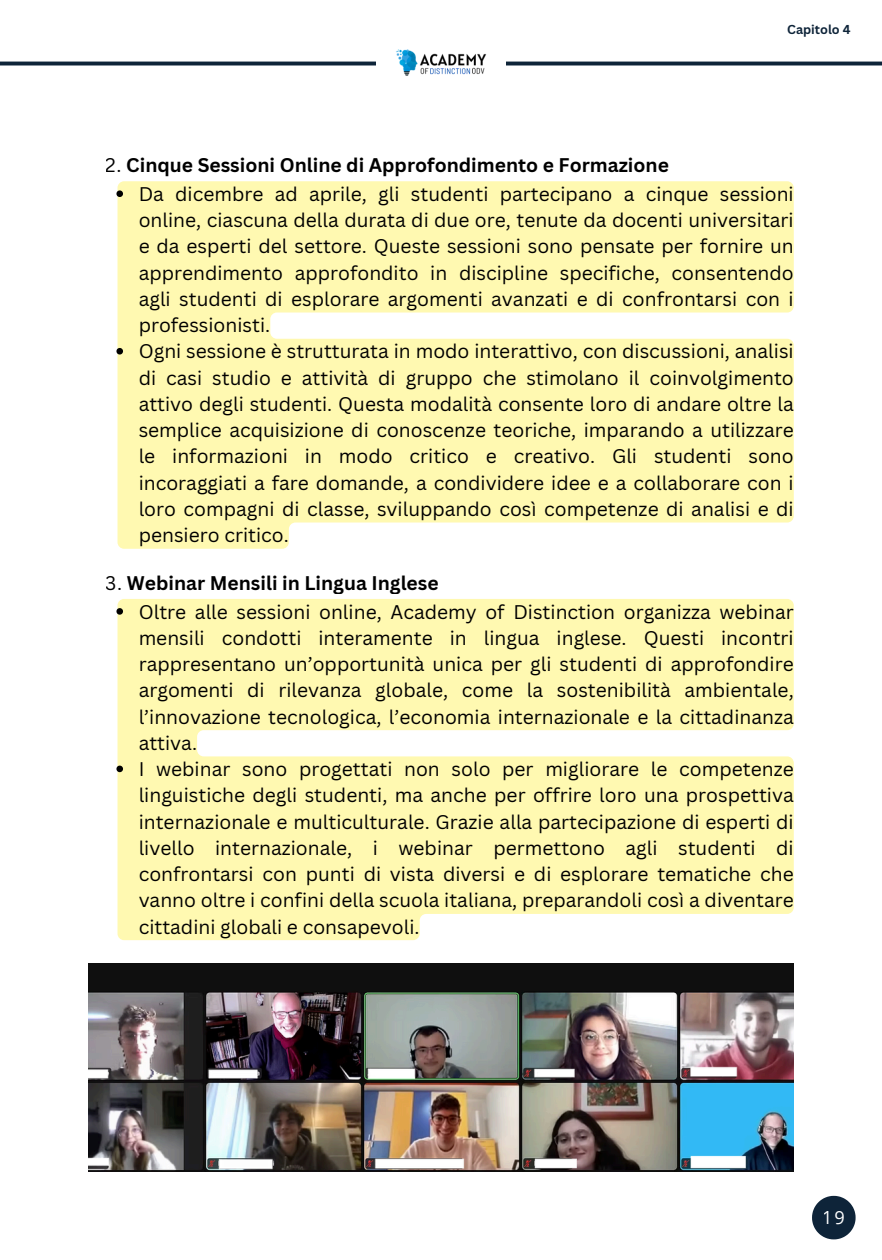
<style>
.page{position:relative;width:882px;height:1260px;background:#fff}
.page>*{position:absolute;margin:0;border:0;box-sizing:border-box;transform-origin:0 0}
.t1{font:19.25px/26.2px "Canva Sans";color:#000}
.t2{font:18.03px "Open Sans";color:#fff}
.t3{font:700 12.6px "Canva Sans";color:#0e2439}
.s1{font-weight:700}
</style>
<div class="page">
<hr style="left:0;top:62px;width:882px;height:3px;background:#0e2439">
<div style="left:376px;top:36px;width:130px;height:51px;background:#fff"></div>
<svg style="left:812px;top:1196px;width:43px;height:43px"></svg>
<img style="left:396px;top:49px;width:90px;height:27px">
<img style="left:88px;top:963px;width:706px;height:209px">
<svg style="left:118px;top:599px;width:676px;height:341px;background:#fff9b9"></svg>
<svg style="left:116px;top:608px;width:7px;height:7px"></svg>
<svg style="left:116px;top:766px;width:7px;height:6px"></svg>
<svg style="left:118px;top:181px;width:676px;height:368px;background:#fff9b9"></svg>
<svg style="left:116px;top:190px;width:7px;height:7px"></svg>
<svg style="left:116px;top:348px;width:7px;height:7px"></svg>
<p class="t3" style="left:787px;top:21px;width:65px">Capitolo 4</p>
<p class="t1" style="left:139px;top:150px;width:657px;line-height:29.1px;text-indent:-33px">2. <span class="s1">Cinque Sessioni Online di Approfondimento e Formazione<br></span>Da dicembre ad aprile, gli studenti partecipano a cinque sessioni</p>
<p class="t1" style="left:139px;top:207px;width:657px">online, ciascuna della durata di due ore, tenute da docenti universitari e da esperti del settore. Queste sessioni sono pensate per fornire un apprendimento approfondito in discipline specifiche, consentendo agli studenti di esplorare argomenti avanzati e di confrontarsi con i professionisti.<br>Ogni sessione è strutturata in modo interattivo, con discussioni, analisi di casi studio e attività di gruppo che stimolano il coinvolgimento attivo degli studenti. Questa modalità consente loro di andare oltre la semplice acquisizione di conoscenze teoriche, imparando a utilizzare le informazioni in modo critico e creativo. Gli studenti sono incoraggiati a fare domande, a condividere idee e a collaborare con i loro compagni di classe, sviluppando così competenze di analisi e di pensiero critico.</p>
<p class="t1" style="left:139px;top:568px;width:657px;line-height:29.1px;text-indent:-33px">3. <span class="s1">Webinar Mensili in Lingua Inglese<br></span>Oltre alle sessioni online, Academy of Distinction organizza webinar</p>
<p class="t1" style="left:139px;top:624px;width:657px">mensili condotti interamente in lingua inglese. Questi incontri rappresentano un’opportunità unica per gli studenti di approfondire argomenti di rilevanza globale, come la sostenibilità ambientale, l’innovazione tecnologica, l’economia internazionale e la cittadinanza attiva.<br>I webinar sono progettati non solo per migliorare le competenze linguistiche degli studenti, ma anche per offrire loro una prospettiva internazionale e multiculturale. Grazie alla partecipazione di esperti di livello internazionale, i webinar permettono agli studenti di confrontarsi con punti di vista diversi e di esplorare tematiche che vanno oltre i confini della scuola italiana, preparandoli così a diventare cittadini globali e consapevoli.</p>
<p class="t2" style="left:823px;top:1205px;width:24px">19</p>
</div>
